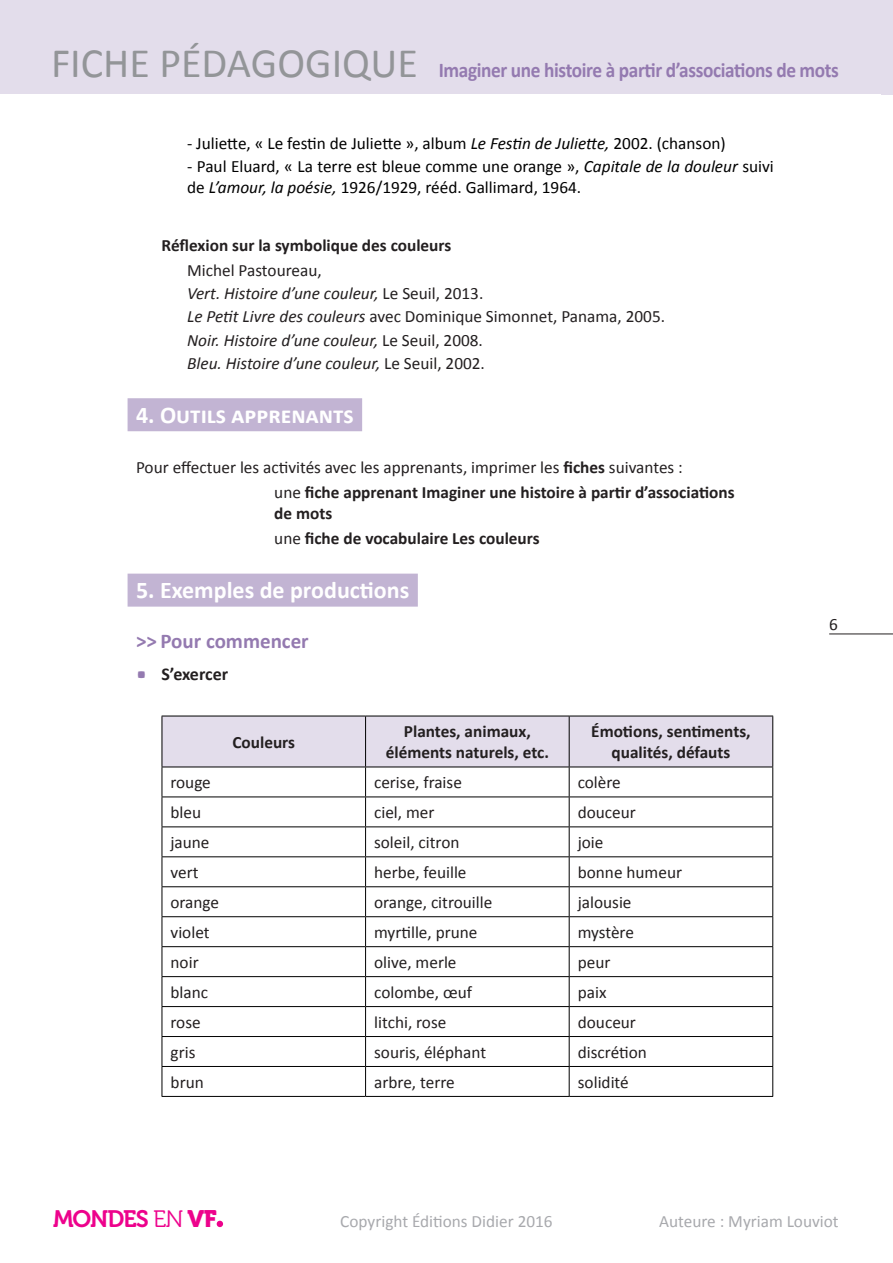
<style>
.page{position:relative;width:893px;height:1263px;background:#fff}
.page>*{position:absolute;margin:0;border:0;box-sizing:border-box;transform-origin:0 0}
.t1{font:700 24px "Calibri";color:#fff}
.t2{font:23.7px "Museo 700";letter-spacing:-.05em;color:#ed028c}
.t3{font:700 21px "Calibri";letter-spacing:-.02em;color:#947ab0;scale:.92 1}
.t4{font:700 21px "Calibri";color:#947ab0}
.t5{font:700 18px "Calibri";letter-spacing:-.005em;color:#231f20}
.t6{font:17.25px/25.2px "Calibri";color:#231f20}
.t7{font:italic 17.25px/23.1px "Calibri";color:#231f20}
.t8{font:17.25px/21px "Calibri";color:#000}
.t9{font:700 17.25px/21px "Calibri";color:#231f20;text-align:center}
.t10{font:17.25px "Calibri";color:#a8a9ad}
.s1{font-weight:400;font-size:42px;color:#939598}
.s2{font-style:italic}
.s3{font-style:normal}
.s4{font-weight:700}
.s5{font-weight:400}
.s6{font-family:"Museo 300"}
.s7{font-family:"Museo 900"}
</style>
<div class="page">
<hr style="left:829px;top:633px;width:64px;height:1px;background:#231f20">
<div style="left:0;top:0;width:893px;height:94px;background:#e3ddeb"></div>
<svg style="left:217px;top:1221px;width:6px;height:6px"></svg>
<div style="left:128px;top:398px;width:234px;height:33px;background:#c2b4d3"></div>
<div style="left:128px;top:574px;width:290px;height:33px;background:#c2b4d3"></div>
<svg style="left:162px;top:717px;width:611px;height:379px"></svg>
<hr style="left:162px;top:1096px;width:204px;height:1px;background:#000">
<hr style="left:366px;top:1096px;width:203px;height:1px;background:#000">
<hr style="left:569px;top:1096px;width:204px;height:1px;background:#000">
<hr style="left:162px;top:716px;width:204px;height:1px;background:#000">
<hr style="left:162px;top:716px;width:1px;height:51px;background:#000">
<hr style="left:366px;top:716px;width:203px;height:1px;background:#000">
<hr style="left:365px;top:716px;width:1px;height:51px;background:#000">
<hr style="left:569px;top:716px;width:204px;height:1px;background:#000">
<hr style="left:569px;top:716px;width:1px;height:51px;background:#000">
<hr style="left:772px;top:716px;width:1px;height:51px;background:#000">
<hr style="left:162px;top:767px;width:204px;height:1px;background:#000">
<hr style="left:366px;top:767px;width:203px;height:1px;background:#000">
<hr style="left:569px;top:767px;width:204px;height:1px;background:#000">
<p class="t3" style="left:51px;top:57px;width:858px"><span class="s1">FICHE PÉDAGOGIQUE</span> Imaginer une histoire à partir d’associations de mots</p>
<p class="t8" style="left:187px;top:133px;width:540px">- Juliette, « Le festin de Juliette », album <span class="s2">Le Festin de Juliette,</span> 2002. (chanson)</p>
<p class="t8" style="left:187px;top:156px;width:588px">- Paul Eluard, « La terre est bleue comme une orange », <span class="s2">Capitale de la douleur</span> suivi de <span class="s2">L’amour, la poésie,</span> 1926/1929, rééd. Gallimard, 1964.</p>
<p class="t9" style="left:162px;top:235px;width:291px">Réflexion sur la symbolique des couleurs</p>
<p class="t7" style="left:187px;top:258px;width:479px"><span class="s3">Michel Pastoureau,<br></span>Vert. Histoire d’une couleur, <span class="s3">Le Seuil, 2013.<br></span>Le Petit Livre des couleurs <span class="s3">avec Dominique Simonnet, Panama, 2005.<br></span>Noir. Histoire d’une couleur, <span class="s3">Le Seuil, 2008.<br></span>Bleu. Histoire d’une couleur, <span class="s3">Le Seuil, 2002.</span></p>
<h1 class="t1" style="left:136px;top:399px;width:219px">4. Outils apprenants</h1>
<p class="t6" style="left:274px;top:454px;width:462px;text-indent:-138px">Pour effectuer les activités avec les apprenants, imprimer les <span class="s4">fiches</span> suivantes :<br>une <span class="s4">fiche apprenant Imaginer une histoire à partir d’associations</span></p>
<p class="t9" style="left:274px;top:500px;width:267px;line-height:25.2px;text-align:left">de mots<br><span class="s5">une</span> fiche de vocabulaire Les couleurs</p>
<h1 class="t1" style="left:136px;top:575px;width:275px">5. Exemples de productions</h1>
<p class="t4" style="left:136px;top:627px;width:174px">&gt;&gt; Pour commencer</p>
<p class="t5" style="left:162px;top:663px;width:68px">S’exercer</p>
<p class="t9" style="left:232px;top:732px;width:64px">Couleurs</p>
<p class="t9" style="left:386px;top:721px;width:165px">Plantes, animaux, éléments naturels, etc.</p>
<p class="t9" style="left:591px;top:721px;width:161px">Émotions, sentiments, qualités, défauts</p>
<p class="t6" style="left:170px;top:770px;width:42px">rouge</p>
<p class="t6" style="left:374px;top:770px;width:89px">cerise, fraise</p>
<p class="t6" style="left:578px;top:770px;width:45px">colère</p>
<p class="t6" style="left:170px;top:800px;width:32px">bleu</p>
<p class="t6" style="left:374px;top:800px;width:62px">ciel, mer</p>
<p class="t6" style="left:578px;top:800px;width:60px">douceur</p>
<p class="t6" style="left:170px;top:830px;width:41px">jaune</p>
<p class="t6" style="left:374px;top:830px;width:87px">soleil, citron</p>
<p class="t6" style="left:578px;top:830px;width:27px">joie</p>
<p class="t6" style="left:170px;top:860px;width:30px">vert</p>
<p class="t6" style="left:374px;top:860px;width:94px">herbe, feuille</p>
<p class="t6" style="left:578px;top:860px;width:106px">bonne humeur</p>
<p class="t6" style="left:171px;top:890px;width:50px">orange</p>
<p class="t6" style="left:374px;top:890px;width:120px">orange, citrouille</p>
<p class="t6" style="left:578px;top:890px;width:55px">jalousie</p>
<p class="t6" style="left:171px;top:920px;width:41px">violet</p>
<p class="t6" style="left:374px;top:920px;width:105px">myrtille, prune</p>
<p class="t6" style="left:578px;top:920px;width:58px">mystère</p>
<p class="t6" style="left:171px;top:950px;width:30px">noir</p>
<p class="t6" style="left:374px;top:950px;width:84px">olive, merle</p>
<p class="t6" style="left:578px;top:950px;width:34px">peur</p>
<p class="t6" style="left:171px;top:980px;width:39px">blanc</p>
<p class="t6" style="left:374px;top:980px;width:99px">colombe, œuf</p>
<p class="t6" style="left:578px;top:980px;width:30px">paix</p>
<p class="t6" style="left:171px;top:1010px;width:32px">rose</p>
<p class="t6" style="left:374px;top:1010px;width:74px">litchi, rose</p>
<p class="t6" style="left:578px;top:1010px;width:60px">douceur</p>
<p class="t6" style="left:171px;top:1040px;width:26px">gris</p>
<p class="t6" style="left:374px;top:1040px;width:114px">souris, éléphant</p>
<p class="t6" style="left:578px;top:1040px;width:71px">discrétion</p>
<p class="t6" style="left:171px;top:1070px;width:35px">brun</p>
<p class="t6" style="left:374px;top:1070px;width:82px">arbre, terre</p>
<p class="t6" style="left:578px;top:1070px;width:52px">solidité</p>
<p class="t6" style="left:829px;top:611px;width:10px">6</p>
<h2 class="t2" style="left:53px;top:1205px;width:165px">MONDES <span class="s6">EN</span> <span class="s7">VF</span></h2>
<p class="t10" style="left:340px;top:1210px;width:214px">Copyright Éditions Didier 2016</p>
<p class="t10" style="left:659px;top:1210px;width:181px">Auteure : Myriam Louviot</p>
</div>
